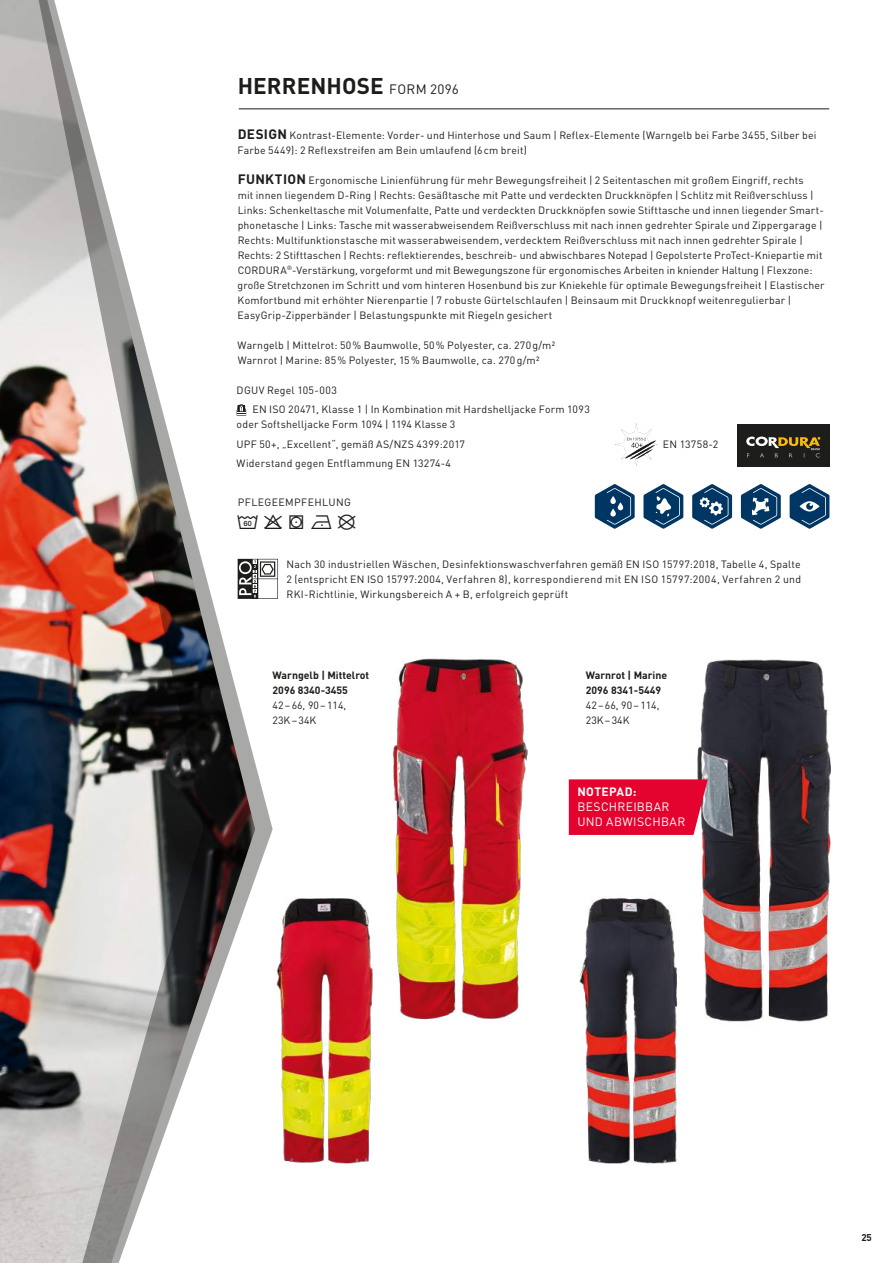
<style>
.page{position:relative;width:893px;height:1263px;background:#fff}
.page>*{position:absolute;margin:0;border:0;box-sizing:border-box;transform-origin:0 0}
.t1{font:700 22.5px "DIN Pro";letter-spacing:.005em;color:#1d1d1b}
.t2{font:21px "textilecaresymbolsplus";color:#1d1d1b}
.t3{font:12px/15px "DIN Pro";letter-spacing:.03em;color:#fff}
.t4{font:700 12px "DIN Pro";letter-spacing:.03em;color:#fff}
.t5{font:10.5px/15px "DIN Pro";letter-spacing:.015em;color:#1d1d1b}
.t6{font:700 10.5px/15px "DIN Pro";color:#1d1d1b}
.t7{font:10.5px "DIN Pro";letter-spacing:.04em;color:#1d1d1b}
.t8{font:700 9.75px "DIN Pro";color:#1d1d1b}
.s1{font-weight:400;font-size:13.5px}
.s2{font-weight:700;font-size:13.5px}
</style>
<div class="page">
<img style="left:0;top:0;width:36px;height:1263px">
<svg style="left:273px;top:559px;width:5px;height:40px"></svg>
<svg style="left:36px;top:0;width:237px;height:1263px"></svg>
<img style="left:269px;top:875px;width:104px;height:299px">
<img style="left:374px;top:658px;width:154px;height:362px">
<img style="left:579px;top:898px;width:99px;height:266px">
<img style="left:697px;top:659px;width:134px;height:363px">
<div style="left:737px;top:425px;width:92px;height:42px;background:#1d1d1b"></div>
<svg style="left:746px;top:437px;width:74px;height:20px"></svg>
<svg style="left:741px;top:484px;width:40px;height:45px"></svg>
<svg style="left:790px;top:484px;width:39px;height:45px"></svg>
<svg style="left:692px;top:484px;width:40px;height:45px"></svg>
<svg style="left:643px;top:484px;width:40px;height:45px"></svg>
<svg style="left:595px;top:484px;width:40px;height:45px"></svg>
<hr style="left:239px;top:109px;width:590px;height:1px;background:#1d1d1b">
<svg style="left:237px;top:404px;width:9px;height:12px"></svg>
<svg style="left:569px;top:779px;width:139px;height:56px;background:#e10d36"></svg>
<svg style="left:615px;top:423px;width:43px;height:43px"></svg>
<h1 class="t1" style="left:238px;top:67px;width:223px">HERRENHOSE <span class="s1">FORM 2096</span></h1>
<p class="t5" style="left:238px;top:126px;width:580px"><span class="s2">DESIGN</span> Kontrast-Elemente: Vorder- und Hinterhose und Saum | Reflex-Elemente (Warngelb bei Farbe 3455, Silber bei<br>Farbe 5449): 2 Reflexstreifen am Bein umlaufend (6cm breit)</p>
<p class="t5" style="left:238px;top:171px;width:588px"><span class="s2">FUNKTION</span> Ergonomische Linienführung für mehr Bewegungsfreiheit | 2 Seitentaschen mit großem Eingriff, rechts<br>mit innen liegendem D-Ring | Rechts: Gesäßtasche mit Patte und verdeckten Druckknöpfen | Schlitz mit Reißverschluss | Links: Schenkeltasche mit Volumenfalte, Patte und verdeckten Druckknöpfen sowie Stifttasche und innen liegender Smart&shy;phonetasche | Links: Tasche mit wasserabweisendem Reißverschluss mit nach innen gedrehter Spirale und Zippergarage | Rechts: Multifunktionstasche mit wasserabweisendem, verdecktem Reißverschluss mit nach innen gedrehter Spirale | Rechts: 2 Stifttaschen | Rechts: reflektierendes, beschreib- und abwischbares Notepad | Gepolsterte ProTect-Kniepartie mit CORDURA<sup>®</sup>-Verstärkung, vorgeformt und mit Bewegungszone für ergonomisches Arbeiten in kniender Haltung | Flexzone: große Stretchzonen im Schritt und vom hinteren Hosenbund bis zur Kniekehle für optimale Bewegungsfreiheit | Elastischer Komfortbund mit erhöhter Nierenpartie | 7 robuste Gürtelschlaufen | Beinsaum mit Druckknopf weitenregulierbar | EasyGrip-Zipperbänder | Belastungspunkte mit Riegeln gesichert</p>
<p class="t5" style="left:238px;top:336px;width:319px">Warngelb | Mittelrot: 50% Baumwolle, 50% Polyester, ca. 270g/m²<br>Warnrot | Marine: 85% Polyester, 15% Baumwolle, ca. 270g/m²</p>
<p class="t5" style="left:253px;top:379px;width:339px;line-height:19.5px;text-indent:-16px">DGUV Regel 105-003<br>EN ISO 20471, Klasse 1 | In Kombination mit Hardshelljacke Form 1093</p>
<p class="t5" style="left:237px;top:414px;width:230px;line-height:19.5px">oder Softshelljacke Form 1094 | 1194 Klasse 3<br>UPF 50+, „Excellent“, gemäß AS/NZS 4399:2017<br>Widerstand gegen Entflammung EN 13274-4</p>
<p class="t7" style="left:238px;top:494px;width:115px">PFLEGEEMPFEHLUNG</p>
<h2 class="t2" style="left:238px;top:514px;width:97px">✔ □ ▲ ■</h2>
<p class="t5" style="left:663px;top:436px;width:57px">EN 13758-2</p>
<p class="t5" style="left:287px;top:555px;width:516px;text-align:justify">Nach 30 industriellen Wäschen, Desinfektionswaschverfahren gemäß EN ISO 15797:2018, Tabelle 4, Spalte 2 (entspricht EN ISO 15797:2004, Verfahren 8), korrespondierend mit EN ISO 15797:2004, Verfahren 2 und RKI-Richtlinie, Wirkungsbereich A + B, erfolgreich geprüft</p>
<p class="t6" style="left:273px;top:666px;width:98px">Warngelb | Mittelrot<br>2096 8340-3455</p>
<p class="t5" style="left:273px;top:696px;width:75px">42–66, 90–114,<br>23K–34K</p>
<p class="t6" style="left:586px;top:666px;width:83px">Warnrot | Marine<br>2096 8341-5449</p>
<p class="t5" style="left:586px;top:696px;width:75px">42–66, 90–114,<br>23K–34K</p>
<p class="t4" style="left:577px;top:782px;width:61px">NOTEPAD:</p>
<p class="t3" style="left:577px;top:798px;width:110px">BESCHREIBBAR<br>UND ABWISCHBAR</p>
<p class="t8" style="left:861px;top:1230px;width:12px">25</p>
</div>
